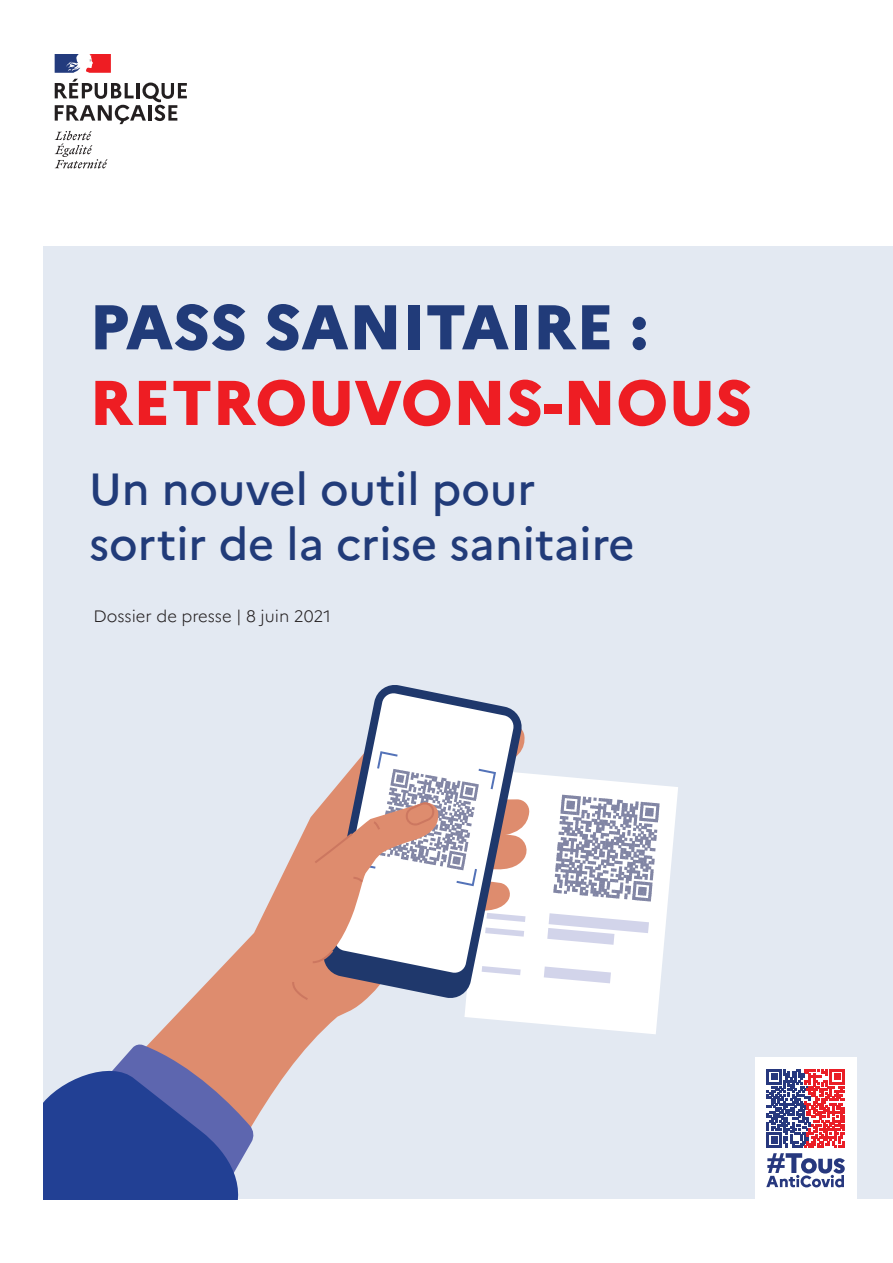
<style>
.page{position:relative;width:893px;height:1263px;background:#fff}
.page>*{position:absolute;margin:0;border:0;box-sizing:border-box;transform-origin:0 0}
.t1{font:800 63px "Marianne";color:#ee1d23}
.t2{font:800 63px "Marianne";color:#213b79}
.t3{font:500 45px/55.5px "Marianne";color:#213b79}
.t4{font:300 16.5px "Marianne";color:#231f20}
</style>
<div class="page">
<div style="left:43px;top:246px;width:850px;height:953px;background:#e3e9f2"></div>
<svg style="left:55px;top:79px;width:132px;height:45px"></svg>
<svg style="left:55px;top:131px;width:52px;height:37px"></svg>
<svg style="left:55px;top:54px;width:56px;height:19px"></svg>
<svg style="left:464px;top:774px;width:214px;height:260px;fill:#fff"></svg>
<svg style="left:553px;top:795px;width:107px;height:106px;background:#bec0d0"></svg>
<svg style="left:547px;top:913px;width:102px;height:32px;background:#e5e7f3"></svg>
<svg style="left:544px;top:966px;width:67px;height:17px"></svg>
<svg style="left:149px;top:831px;width:216px;height:291px"></svg>
<svg style="left:322px;top:685px;width:201px;height:315px"></svg>
<svg style="left:334px;top:692px;width:180px;height:32px"></svg>
<svg style="left:43px;top:1044px;width:211px;height:155px;background:#59639e"></svg>
<svg style="left:292px;top:982px;width:16px;height:18px"></svg>
<svg style="left:304px;top:724px;width:226px;height:251px;background:#d8c8c8"></svg>
<div style="left:755px;top:1057px;width:102px;height:142px;background:#fff"></div>
<svg style="left:766px;top:1153px;width:79px;height:34px"></svg>
<svg style="left:767px;top:1069px;width:78px;height:78px"></svg>
<h1 class="t2" style="left:89px;top:288px;width:560px">PASS SANITAIRE :</h1>
<h1 class="t1" style="left:89px;top:364px;width:665px">RETROUVONS-NOUS</h1>
<p class="t3" style="left:89px;top:461px;width:547px">Un nouvel outil pour sortir de la crise sanitaire</p>
<p class="t4" style="left:94px;top:606px;width:239px">Dossier de presse | 8 juin 2021</p>
</div>
